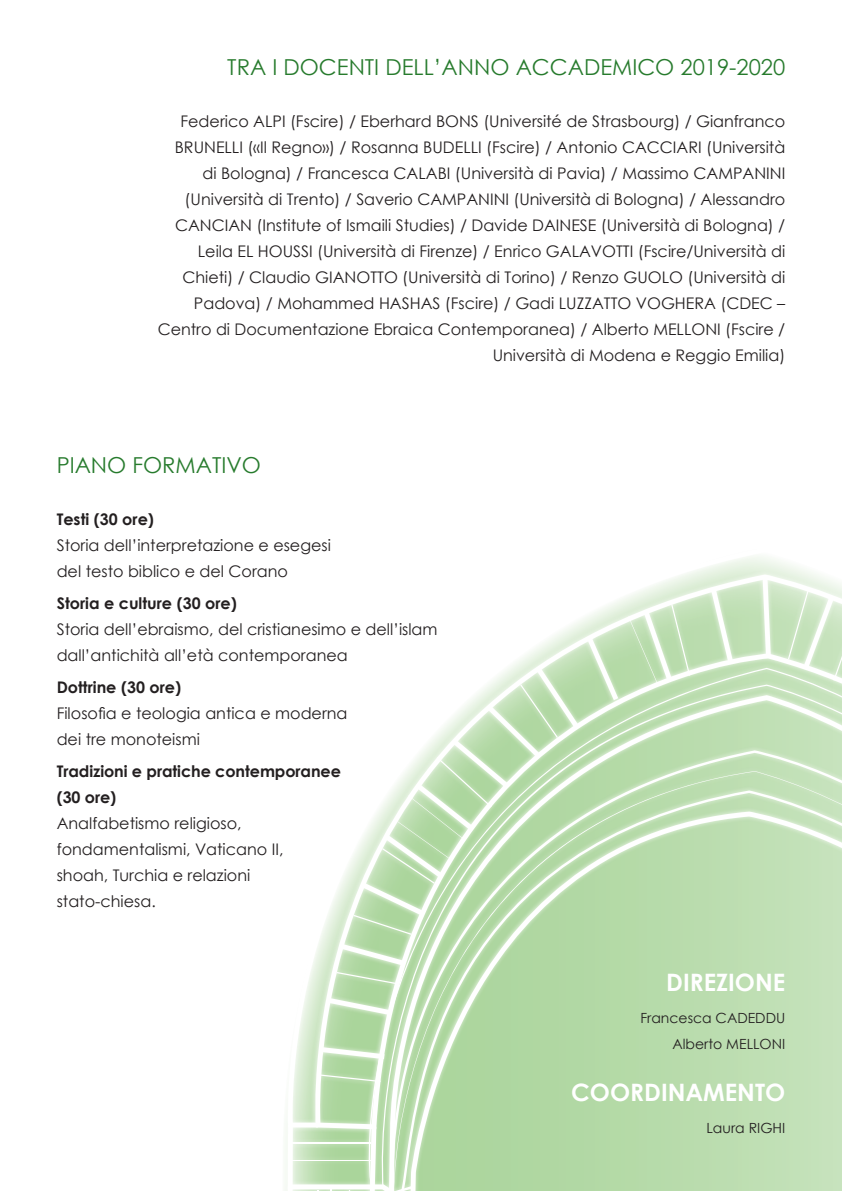
<style>
.page{position:relative;width:842px;height:1191px;background:#fff}
.page>*{position:absolute;margin:0;border:0;box-sizing:border-box;transform-origin:0 0}
.t1{font:700 24px "Century Gothic";color:#fff}
.t2{font:22px "Century Gothic";color:#277b2d}
.t3{font:16px/26px "Century Gothic";color:#231f20}
.t4{font:700 16px/26px "Century Gothic";letter-spacing:-.005em;color:#231f20}
.t5{font:14px/26px "Century Gothic";color:#231f20;text-align:right}
</style>
<div class="page">
<svg style="left:286px;top:556px;width:556px;height:592px"></svg>
<svg style="left:365px;top:668px;width:477px;height:457px;background:#c6e2bc"></svg>
<svg style="left:320px;top:1047px;width:64px;height:12px"></svg>
<svg style="left:328px;top:998px;width:62px;height:17px"></svg>
<svg style="left:341px;top:943px;width:53px;height:22px"></svg>
<svg style="left:587px;top:637px;width:31px;height:63px"></svg>
<svg style="left:711px;top:588px;width:22px;height:74px"></svg>
<svg style="left:763px;top:577px;width:8px;height:79px"></svg>
<svg style="left:318px;top:1074px;width:62px;height:8px"></svg>
<svg style="left:337px;top:972px;width:57px;height:12px"></svg>
<svg style="left:788px;top:588px;width:54px;height:92px"></svg>
<svg style="left:628px;top:604px;width:62px;height:80px;background:#cae4c0"></svg>
<svg style="left:353px;top:667px;width:226px;height:268px"></svg>
<svg style="left:288px;top:1125px;width:106px;height:66px"></svg>
<svg style="left:394px;top:771px;width:448px;height:420px;background:#bcddb1"></svg>
<h2 class="t2" style="left:227px;top:52px;width:559px">TRA I DOCENTI DELL’ANNO ACCADEMICO 2019-2020</h2>
<p class="t3" style="left:158px;top:108px;width:629px;text-align:right">Federico ALPI (Fscire) / Eberhard BONS (Université de Strasbourg) / Gianfranco BRUNELLI («Il Regno») / Rosanna BUDELLI (Fscire) / Antonio CACCIARI (Università di Bologna) / Francesca CALABI (Università di Pavia) / Massimo CAMPANINI (Università di Trento) / Saverio CAMPANINI (Università di Bologna) / Alessandro CANCIAN (Institute of Ismaili Studies) / Davide DAINESE (Università di Bologna) / Leila EL HOUSSI (Università di Firenze) / Enrico GALAVOTTI (Fscire/Università di Chieti) / Claudio GIANOTTO (Università di Torino) / Renzo GUOLO (Università di Padova) / Mohammed HASHAS (Fscire) / Gadi LUZZATTO VOGHERA (CDEC – Centro di Documentazione Ebraica Contemporanea) / Alberto MELLONI (Fscire / Università di Modena e Reggio Emilia)</p>
<h2 class="t2" style="left:57px;top:450px;width:206px">PIANO FORMATIVO</h2>
<p class="t4" style="left:57px;top:505px;width:99px">Testi (30 ore)</p>
<p class="t3" style="left:57px;top:532px;width:276px">Storia dell’interpretazione e esegesi del testo biblico e del Corano</p>
<p class="t4" style="left:57px;top:589px;width:182px">Storia e culture (30 ore)</p>
<p class="t3" style="left:57px;top:616px;width:382px">Storia dell’ebraismo, del cristianesimo e dell’islam dall’antichità all’età contemporanea</p>
<p class="t4" style="left:57px;top:673px;width:126px">Dottrine (30 ore)</p>
<p class="t3" style="left:57px;top:700px;width:292px">Filosofia e teologia antica e moderna dei tre monoteismi</p>
<p class="t4" style="left:57px;top:757px;width:286px">Tradizioni e pratiche contemporanee (30 ore)</p>
<p class="t3" style="left:57px;top:810px;width:228px">Analfabetismo religioso, fondamentalismi, Vaticano II, shoah, Turchia e relazioni stato-chiesa.</p>
<h1 class="t1" style="left:666px;top:963px;width:121px">DIREZIONE</h1>
<p class="t5" style="left:640px;top:1004px;width:146px">Francesca CADEDDU<br>Alberto MELLONI</p>
<h1 class="t1" style="left:571px;top:1073px;width:216px">COORDINAMENTO</h1>
<p class="t5" style="left:706px;top:1114px;width:80px">Laura RIGHI</p>
</div>
